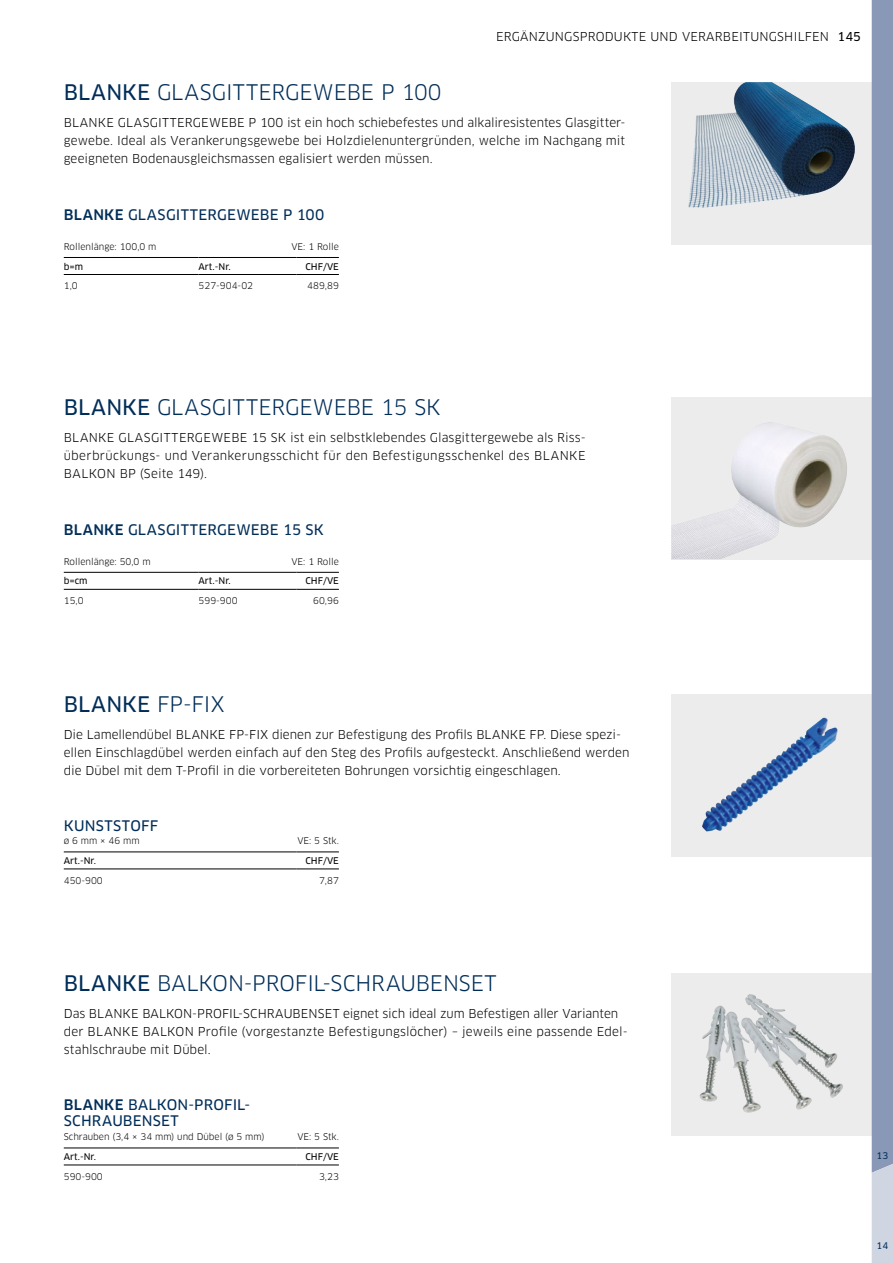
<style>
.page{position:relative;width:893px;height:1263px;background:#fff}
.page>*{position:absolute;margin:0;border:0;box-sizing:border-box;transform-origin:0 0}
.t1{font:21px "Clan OT";color:#002d58}
.t2{font:21px "Clan OT News";letter-spacing:.01em;color:#002d58}
.t3{font:14.25px/15.8px "Clan OT News";letter-spacing:.015em;color:#002d58}
.t4{font:12px/18px "Clan OT";letter-spacing:.005em;color:#000;text-align:justify}
.t5{font:9px "Clan OT";color:#000}
.t6{font:9px "Clan OT News";color:#000}
.t7{font:9px "Clan OT News";color:#002d58}
.s1{font-family:"Clan OT News"}
.s2{font-family:"Clan OT";font-weight:500}
.s3{font-family:"Clan OT"}
</style>
<div class="page">
<div style="left:671px;top:82px;width:222px;height:162px;background:#ececed"></div>
<img style="left:688px;top:82px;width:167px;height:126px">
<div style="left:671px;top:397px;width:222px;height:162px;background:#ececed"></div>
<img style="left:671px;top:422px;width:176px;height:137px">
<hr style="left:64px;top:572px;width:135px;height:1px;background:#000">
<hr style="left:199px;top:572px;width:97px;height:1px;background:#000">
<hr style="left:296px;top:572px;width:43px;height:1px;background:#000">
<hr style="left:64px;top:589px;width:135px;height:1px;background:#000">
<hr style="left:199px;top:589px;width:97px;height:1px;background:#000">
<hr style="left:296px;top:589px;width:43px;height:1px;background:#000">
<hr style="left:64px;top:257px;width:135px;height:1px;background:#000">
<hr style="left:199px;top:257px;width:97px;height:1px;background:#000">
<hr style="left:296px;top:257px;width:43px;height:1px;background:#000">
<hr style="left:64px;top:274px;width:135px;height:1px;background:#000">
<hr style="left:199px;top:274px;width:97px;height:1px;background:#000">
<hr style="left:296px;top:274px;width:43px;height:1px;background:#000">
<div style="left:671px;top:694px;width:222px;height:162px;background:#ececed"></div>
<img style="left:702px;top:717px;width:122px;height:115px">
<div style="left:671px;top:973px;width:222px;height:162px;background:#ececed"></div>
<img style="left:740px;top:996px;width:78px;height:117px">
<hr style="left:64px;top:1147px;width:232px;height:1px;background:#000">
<hr style="left:296px;top:1147px;width:43px;height:1px;background:#000">
<hr style="left:64px;top:1164px;width:232px;height:1px;background:#000">
<hr style="left:296px;top:1164px;width:43px;height:1px;background:#000">
<hr style="left:64px;top:851px;width:232px;height:1px;background:#000">
<hr style="left:296px;top:851px;width:43px;height:1px;background:#000">
<hr style="left:64px;top:868px;width:232px;height:1px;background:#000">
<hr style="left:296px;top:868px;width:43px;height:1px;background:#000">
<svg style="left:872px;top:0;width:21px;height:1263px;background:#8d9cb9"></svg>
<p class="t4" style="left:496px;top:28px;width:367px">ERGÄNZUNGSPRODUKTE UND VERARBEITUNGSHILFEN <span class="s1">145</span></p>
<h1 class="t1" style="left:64px;top:80px;width:379px"><span class="s1">BLANKE</span> GLASGITTERGEWEBE P 100</h1>
<p class="t4" style="left:64px;top:114px;width:563px">BLANKE GLASGITTERGEWEBE P 100 ist ein hoch schiebefestes und alkaliresistentes Glasgitter&shy;gewebe. Ideal als Verankerungsgewebe bei Holzdielenuntergründen, welche im Nachgang mit geeigneten Bodenausgleichsmassen egalisiert werden müssen.</p>
<p class="t3" style="left:64px;top:207px;width:262px"><span class="s2">BLANKE</span> GLASGITTERGEWEBE P 100</p>
<p class="t5" style="left:64px;top:241px;width:94px">Rollenlänge: 100,0 m</p>
<p class="t5" style="left:291px;top:241px;width:49px">VE: 1 Rolle</p>
<p class="t6" style="left:64px;top:261px;width:21px">b=m</p>
<p class="t6" style="left:199px;top:261px;width:34px">Art.-Nr.</p>
<p class="t6" style="left:305px;top:261px;width:35px">CHF/VE</p>
<p class="t5" style="left:64px;top:281px;width:15px">1,0</p>
<p class="t5" style="left:199px;top:281px;width:56px">527-904-02</p>
<p class="t5" style="left:307px;top:281px;width:33px">489,89</p>
<h1 class="t1" style="left:64px;top:395px;width:378px"><span class="s1">BLANKE</span> GLASGITTERGEWEBE 15 SK</h1>
<p class="t4" style="left:64px;top:429px;width:524px">BLANKE GLASGITTERGEWEBE 15 SK ist ein selbstklebendes Glasgittergewebe als Riss&shy;überbrückungs- und Verankerungsschicht für den Befestigungsschenkel des BLANKE BALKON BP (Seite 149).</p>
<p class="t3" style="left:64px;top:522px;width:262px"><span class="s2">BLANKE</span> GLASGITTERGEWEBE 15 SK</p>
<p class="t5" style="left:64px;top:556px;width:88px">Rollenlänge: 50,0 m</p>
<p class="t5" style="left:291px;top:556px;width:49px">VE: 1 Rolle</p>
<p class="t6" style="left:64px;top:576px;width:25px">b=cm</p>
<p class="t6" style="left:199px;top:576px;width:34px">Art.-Nr.</p>
<p class="t6" style="left:305px;top:576px;width:35px">CHF/VE</p>
<p class="t5" style="left:64px;top:595px;width:21px">15,0</p>
<p class="t5" style="left:199px;top:595px;width:41px">599-900</p>
<p class="t5" style="left:313px;top:595px;width:27px">60,96</p>
<h1 class="t2" style="left:64px;top:692px;width:162px">BLANKE <span class="s3">FP-FIX</span></h1>
<p class="t4" style="left:64px;top:726px;width:567px;text-align:left">Die Lamellendübel BLANKE FP-FIX dienen zur Befestigung des Profils BLANKE FP. Diese spezi&shy;ellen Einschlagdübel werden einfach auf den Steg des Profils aufgesteckt. Anschließend werden die Dübel mit dem T-Profil in die vorbereiteten Bohrungen vorsichtig eingeschlagen.</p>
<p class="t3" style="left:64px;top:818px;width:96px">KUNSTSTOFF</p>
<p class="t5" style="left:64px;top:835px;width:77px">ø 6 mm × 46 mm</p>
<p class="t5" style="left:297px;top:835px;width:43px">VE: 5 Stk.</p>
<p class="t6" style="left:64px;top:855px;width:34px">Art.-Nr.</p>
<p class="t6" style="left:305px;top:855px;width:35px">CHF/VE</p>
<p class="t5" style="left:64px;top:875px;width:41px">450-900</p>
<p class="t5" style="left:319px;top:875px;width:21px">7,87</p>
<h1 class="t1" style="left:64px;top:971px;width:434px"><span class="s1">BLANKE</span> BALKON-PROFIL-SCHRAUBENSET</h1>
<p class="t4" style="left:64px;top:1005px;width:565px;text-align:left">Das BLANKE BALKON-PROFIL-SCHRAUBENSET eignet sich ideal zum Befestigen aller Varianten der BLANKE BALKON Profile (vorgestanzte Befestigungslöcher) – jeweils eine passende Edel&shy;stahlschraube mit Dübel.</p>
<p class="t3" style="left:64px;top:1097px;width:188px"><span class="s2">BLANKE</span> BALKON-PROFIL-<br>SCHRAUBENSET</p>
<p class="t5" style="left:64px;top:1131px;width:202px">Schrauben (3,4 × 34 mm) und Dübel (ø 5 mm)</p>
<p class="t5" style="left:297px;top:1131px;width:43px">VE: 5 Stk.</p>
<p class="t6" style="left:64px;top:1151px;width:34px">Art.-Nr.</p>
<p class="t6" style="left:305px;top:1151px;width:35px">CHF/VE</p>
<p class="t5" style="left:64px;top:1171px;width:41px">590-900</p>
<p class="t5" style="left:319px;top:1171px;width:21px">3,23</p>
<p class="t7" style="left:876px;top:1150px;width:13px">13</p>
<p class="t7" style="left:876px;top:1240px;width:13px">14</p>
</div>
